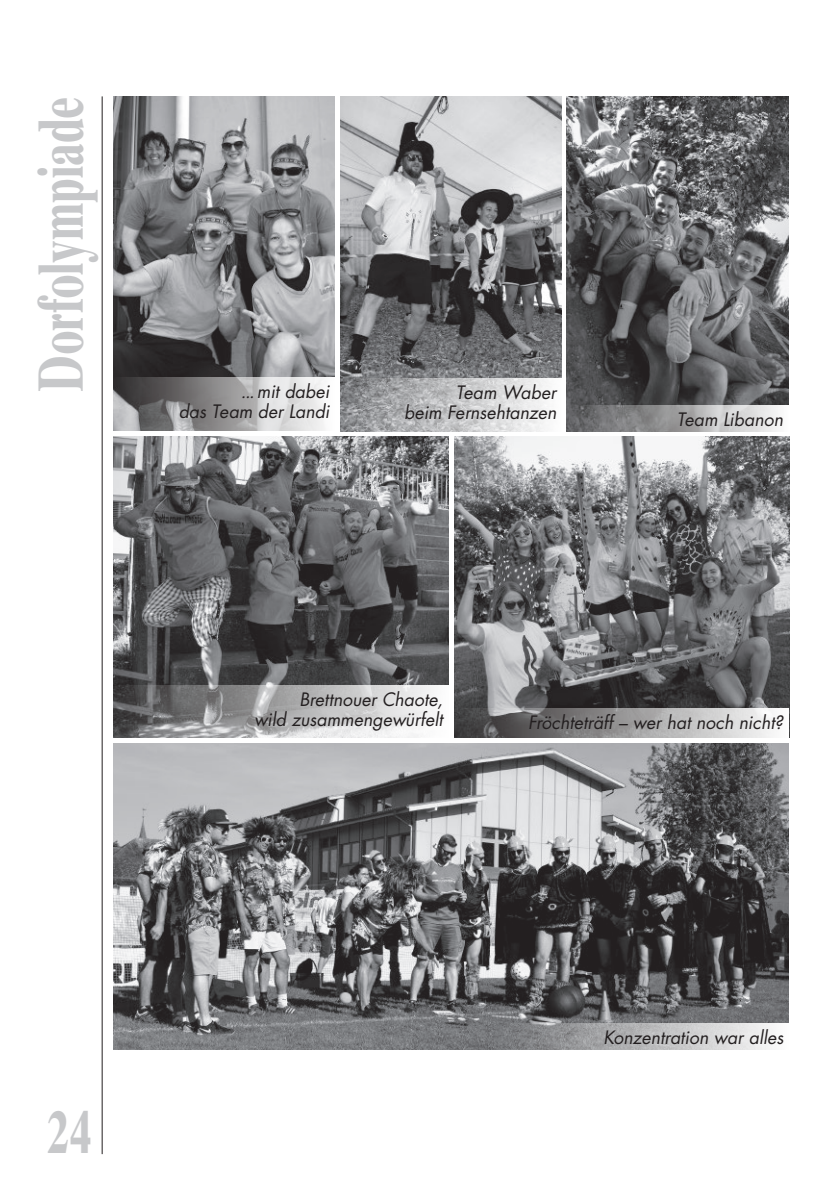
<style>
.page{position:relative;width:840px;height:1191px;background:#fff}
.page>*{position:absolute;margin:0;border:0;box-sizing:border-box;transform-origin:0 0}
.t1{font:700 64px "Times Ten LT Std";letter-spacing:-.005em;color:#c7c8ca;scale:.7 1}
.t2{font:700 60px "Times Ten LT Std";color:#c7c8ca;scale:.7 1}
.t3{font:italic 18px/20px "Futura Std";letter-spacing:.005em;color:#231f20;text-align:right}
</style>
<div class="page">
<hr style="left:102px;top:96px;width:1px;height:1058px;background:#231f20">
<img style="left:340px;top:96px;width:221px;height:335px">
<img style="left:113px;top:436px;width:335px;height:249px">
<img style="left:113px;top:743px;width:675px;height:306px">
<img style="left:454px;top:437px;width:334px;height:272px">
<img style="left:113px;top:96px;width:221px;height:334px">
<img style="left:566px;top:96px;width:222px;height:335px">
<svg style="left:114px;top:377px;width:220px;height:53px;background:#a5a5a6"></svg>
<svg style="left:341px;top:378px;width:220px;height:53px;background:#c1c2c3"></svg>
<svg style="left:113px;top:685px;width:318px;height:53px;background:#a8a8a9"></svg>
<svg style="left:454px;top:709px;width:319px;height:29px;background:#969596"></svg>
<svg style="left:499px;top:1023px;width:289px;height:27px;background:#b7b8b9"></svg>
<svg style="left:567px;top:405px;width:221px;height:27px;background:#a6a6a7"></svg>
<h1 class="t1" style="left:22px;top:392px;width:424px;rotate:-90deg">Dorfolympiade</h1>
<p class="t3" style="left:178px;top:381px;width:152px">...mit dabei<br>das Team der Landi</p>
<p class="t3" style="left:404px;top:382px;width:154px">Team Waber<br>beim Fernsehtanzen</p>
<p class="t3" style="left:676px;top:409px;width:108px">Team Libanon</p>
<p class="t3" style="left:254px;top:689px;width:190px">Brettnouer Chaote,<br>wild zusammengewürfelt</p>
<p class="t3" style="left:527px;top:712px;width:256px">Fröchteträff – wer hat noch nicht?</p>
<h2 class="t2" style="left:47px;top:1096px;width:63px">24</h2>
<p class="t3" style="left:603px;top:1028px;width:181px">Konzentration war alles</p>
</div>
